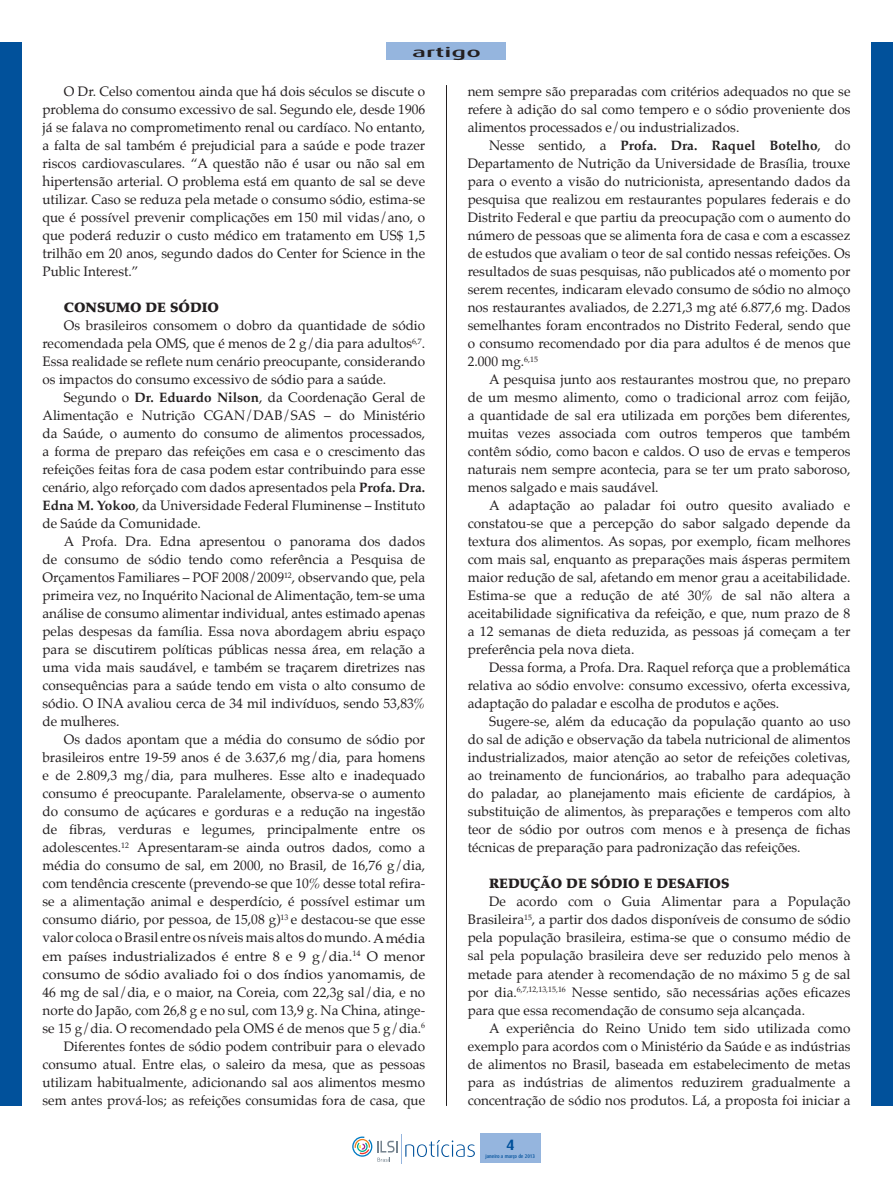
<style>
.page{position:relative;width:893px;height:1191px;background:#fff}
.page>*{position:absolute;margin:0;border:0;box-sizing:border-box;transform-origin:0 0}
.t1{font:700 15px "Dax";color:#01519b}
.t2{font:13.5px/18px "Palatino";color:#231f20;text-align:justify}
.t3{font:900 13.5px "Palatino";color:#231f20}
.t4{font:500 13.5px "Dax";color:#231f20;scale:2 1}
.t5{font:500 5.25px "Dax";color:#01519b;scale:.9 1}
.s1{font-weight:700}
</style>
<div class="page">
<div style="left:872px;top:43px;width:21px;height:1063px;background:#01519b"></div>
<div style="left:0;top:43px;width:21px;height:1063px;background:#01519b"></div>
<svg style="left:405px;top:1140px;width:70px;height:17px"></svg>
<hr style="left:401px;top:1133px;width:1px;height:30px;background:#95b5de">
<svg style="left:352px;top:1136px;width:46px;height:25px"></svg>
<div style="left:480px;top:1133px;width:61px;height:30px;background:#95b5de"></div>
<div style="left:387px;top:43px;width:119px;height:17px;background:#95b5de"></div>
<hr style="left:446px;top:85px;width:1px;height:1021px;background:#231f20">
<p class="t4" style="left:412px;top:45px;width:36px">artigo</p>
<p class="t2" style="left:43px;top:82px;width:384px;text-indent:21px">O Dr. Celso comentou ainda que há dois séculos se discute o problema do consumo excessivo de sal. Segundo ele, desde 1906 já se falava no comprometimento renal ou cardíaco. No entanto, a falta de sal também é prejudicial para a saúde e pode trazer riscos cardiovasculares. “A questão não é usar ou não sal em hipertensão arterial. O problema está em quanto de sal se deve utilizar. Caso se reduza pela metade o consumo sódio, estima-se que é possível prevenir complicações em 150 mil vidas/ano, o que poderá reduzir o custo médico em tratamento em US$ 1,5 trilhão em 20 anos, segundo dados do Center for Science in the Public Interest.”</p>
<p class="t3" style="left:64px;top:299px;width:157px">CONSUMO DE SÓDIO</p>
<p class="t2" style="left:43px;top:316px;width:384px;text-indent:21px">Os brasileiros consomem o dobro da quantidade de sódio recomendada pela OMS, que é menos de 2 g/dia para adultos<sup>6,7</sup>.<br>Essa realidade se reflete num cenário preocupante, considerando os impactos do consumo excessivo de sódio para a saúde.</p>
<p class="t2" style="left:43px;top:388px;width:384px;text-indent:21px">Segundo o <span class="s1">Dr. Eduardo Nilson</span>, da Coordenação Geral de Alimentação e Nutrição CGAN/DAB/SAS – do Ministério da Saúde, o aumento do consumo de alimentos processados, a forma de preparo das refeições em casa e o crescimento das refeições feitas fora de casa podem estar contribuindo para esse cenário, algo reforçado com dados apresentados pela <span class="s1">Profa. Dra.<br>Edna M. Yokoo</span>, da Universidade Federal Fluminense – Instituto de Saúde da Comunidade.</p>
<p class="t2" style="left:43px;top:532px;width:384px;text-indent:21px">A Profa. Dra. Edna apresentou o panorama dos dados de consumo de sódio tendo como referência a Pesquisa de Orçamentos Familiares – POF 2008/2009<sup>12</sup>, observando que, pela primeira vez, no Inquérito Nacional de Alimentação, tem-se uma análise de consumo alimentar individual, antes estimado apenas pelas despesas da família. Essa nova abordagem abriu espaço para se discutirem políticas públicas nessa área, em relação a uma vida mais saudável, e também se traçarem diretrizes nas consequências para a saúde tendo em vista o alto consumo de sódio. O INA avaliou cerca de 34 mil indivíduos, sendo 53,83% de mulheres.</p>
<p class="t2" style="left:43px;top:730px;width:384px;text-align:right">Os dados apontam que a média do consumo de sódio por brasileiros entre 19-59 anos é de 3.637,6 mg/dia, para homens e de 2.809,3 mg/dia, para mulheres. Esse alto e inadequado consumo é preocupante. Paralelamente, observa-se o aumento do consumo de açúcares e gorduras e a redução na ingestão de fibras, verduras e legumes, principalmente entre os adolescentes.<sup>12</sup> Apresentaram-se ainda outros dados, como a média do consumo de sal, em 2000, no Brasil, de 16,76 g/dia, com tendência crescente (prevendo-se que 10% desse total refira&shy;se a alimentação animal e desperdício, é possível estimar um consumo diário, por pessoa, de 15,08 g)<sup>13</sup> e destacou-se que esse valor coloca o Brasil entre os níveis mais altos do mundo. A média em países industrializados é entre 8 e 9 g/dia.<sup>14</sup> O menor consumo de sódio avaliado foi o dos índios yanomamis, de 46 mg de sal/dia, e o maior, na Coreia, com 22,3g sal/dia, e no norte do Japão, com 26,8 g e no sul, com 13,9 g. Na China, atinge&shy;se 15 g/dia. O recomendado pela OMS é de menos que 5 g/dia.<sup>6<br></sup>Diferentes fontes de sódio podem contribuir para o elevado consumo atual. Entre elas, o saleiro da mesa, que as pessoas utilizam habitualmente, adicionando sal aos alimentos mesmo sem antes prová-los; as refeições consumidas fora de casa, que</p>
<p class="t2" style="left:468px;top:82px;width:384px">nem sempre são preparadas com critérios adequados no que se refere à adição do sal como tempero e o sódio proveniente dos alimentos processados e/ou industrializados.</p>
<p class="t2" style="left:468px;top:136px;width:384px;text-indent:21px">Nesse sentido, a <span class="s1">Profa. Dra. Raquel Botelho</span>, do Departamento de Nutrição da Universidade de Brasília, trouxe para o evento a visão do nutricionista, apresentando dados da pesquisa que realizou em restaurantes populares federais e do Distrito Federal e que partiu da preocupação com o aumento do número de pessoas que se alimenta fora de casa e com a escassez de estudos que avaliam o teor de sal contido nessas refeições. Os resultados de suas pesquisas, não publicados até o momento por serem recentes, indicaram elevado consumo de sódio no almoço nos restaurantes avaliados, de 2.271,3 mg até 6.877,6 mg. Dados semelhantes foram encontrados no Distrito Federal, sendo que o consumo recomendado por dia para adultos é de menos que 2.000 mg.<sup>6,15</sup></p>
<p class="t2" style="left:468px;top:370px;width:384px;text-indent:21px">A pesquisa junto aos restaurantes mostrou que, no preparo de um mesmo alimento, como o tradicional arroz com feijão, a quantidade de sal era utilizada em porções bem diferentes, muitas vezes associada com outros temperos que também contêm sódio, como bacon e caldos. O uso de ervas e temperos naturais nem sempre acontecia, para se ter um prato saboroso, menos salgado e mais saudável.</p>
<p class="t2" style="left:468px;top:496px;width:384px;text-indent:21px">A adaptação ao paladar foi outro quesito avaliado e constatou-se que a percepção do sabor salgado depende da textura dos alimentos. As sopas, por exemplo, ficam melhores com mais sal, enquanto as preparações mais ásperas permitem maior redução de sal, afetando em menor grau a aceitabilidade.<br>Estima-se que a redução de até 30% de sal não altera a aceitabilidade significativa da refeição, e que, num prazo de 8 a 12 semanas de dieta reduzida, as pessoas já começam a ter preferência pela nova dieta.</p>
<p class="t2" style="left:468px;top:658px;width:384px;text-indent:21px">Dessa forma, a Profa. Dra. Raquel reforça que a problemática relativa ao sódio envolve: consumo excessivo, oferta excessiva, adaptação do paladar e escolha de produtos e ações.</p>
<p class="t2" style="left:468px;top:712px;width:384px;text-indent:21px">Sugere-se, além da educação da população quanto ao uso do sal de adição e observação da tabela nutricional de alimentos industrializados, maior atenção ao setor de refeições coletivas, ao treinamento de funcionários, ao trabalho para adequação do paladar, ao planejamento mais eficiente de cardápios, à substituição de alimentos, às preparações e temperos com alto teor de sódio por outros com menos e à presença de fichas técnicas de preparação para padronização das refeições.</p>
<p class="t3" style="left:489px;top:875px;width:242px">REDUÇÃO DE SÓDIO E DESAFIOS</p>
<p class="t2" style="left:468px;top:892px;width:384px;text-indent:21px">De acordo com o Guia Alimentar para a População Brasileira<sup>15</sup>, a partir dos dados disponíveis de consumo de sódio pela população brasileira, estima-se que o consumo médio de sal pela população brasileira deve ser reduzido pelo menos à metade para atender à recomendação de no máximo 5 g de sal por dia.<sup>6,7,12,13,15,16</sup> Nesse sentido, são necessárias ações eficazes para que essa recomendação de consumo seja alcançada.</p>
<p class="t2" style="left:468px;top:1018px;width:384px;text-indent:21px">A experiência do Reino Unido tem sido utilizada como exemplo para acordos com o Ministério da Saúde e as indústrias de alimentos no Brasil, baseada em estabelecimento de metas para as indústrias de alimentos reduzirem gradualmente a concentração de sódio nos produtos. Lá, a proposta foi iniciar a</p>
<p class="t1" style="left:506px;top:1136px;width:10px">4</p>
<p class="t5" style="left:485px;top:1153px;width:57px">janeiro a março de 2013</p>
</div>
